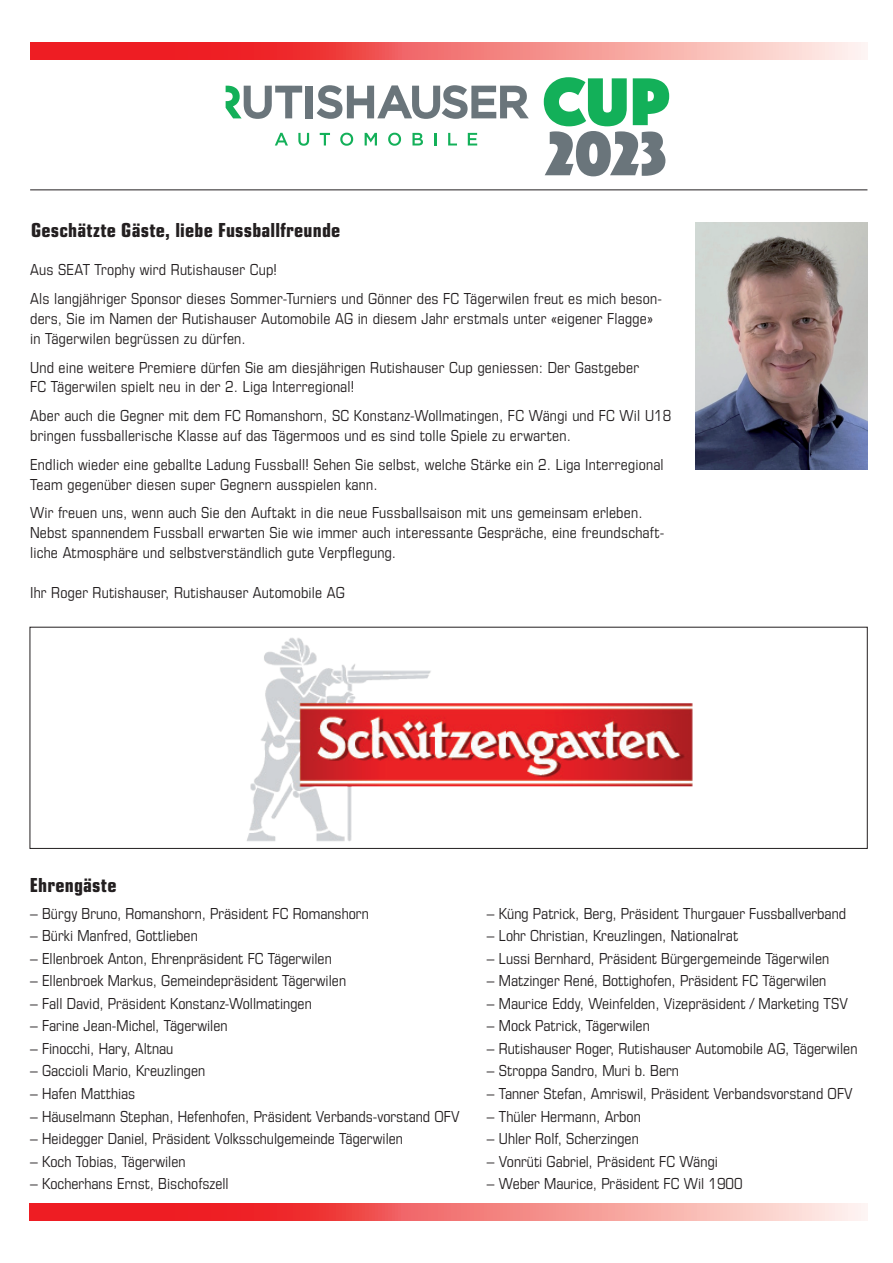
<style>
.page{position:relative;width:893px;height:1263px;background:#fff}
.page>*{position:absolute;margin:0;border:0;box-sizing:border-box;transform-origin:0 0}
.t1{font:70.2px "Phosphate Solid";color:#13b059}
.t2{font:64.8px "Phosphate Solid";color:#6a757b}
.t3{font:21px "Eurostile Con Hea";letter-spacing:.01em;color:#231f20}
.t4{font:16.5px/19.8px "Eurostile Con";letter-spacing:.005em;color:#231f20}
</style>
<div class="page">
<svg style="left:30px;top:1203px;width:837px;height:17px;background:#f37170"></svg>
<svg style="left:30px;top:43px;width:837px;height:17px;background:#f37170"></svg>
<img style="left:696px;top:223px;width:171px;height:247px">
<hr style="left:30px;top:189px;width:837px;height:1px;background:#231f20">
<div style="left:305px;top:86px;width:8px;height:32px;background:#6a757b"></div>
<svg style="left:317px;top:85px;width:212px;height:34px"></svg>
<svg style="left:226px;top:86px;width:76px;height:33px"></svg>
<svg style="left:275px;top:133px;width:13px;height:12px"></svg>
<svg style="left:298px;top:133px;width:11px;height:13px"></svg>
<svg style="left:320px;top:133px;width:10px;height:12px"></svg>
<svg style="left:340px;top:133px;width:13px;height:13px"></svg>
<svg style="left:365px;top:133px;width:12px;height:12px"></svg>
<svg style="left:388px;top:133px;width:13px;height:13px"></svg>
<svg style="left:412px;top:133px;width:11px;height:12px"></svg>
<svg style="left:434px;top:133px;width:2px;height:12px"></svg>
<svg style="left:448px;top:133px;width:9px;height:12px"></svg>
<svg style="left:468px;top:133px;width:9px;height:12px"></svg>
<img style="left:247px;top:638px;width:446px;height:204px">
<div style="left:30px;top:627px;width:838px;height:222px;border:1px solid #231f20"></div>
<p class="t3" style="left:31px;top:215px;width:311px">Geschätzte Gäste, liebe Fussballfreunde</p>
<h1 class="t1" style="left:542px;top:52px;width:129px">CUP</h1>
<h2 class="t2" style="left:546px;top:108px;width:122px">2023</h2>
<p class="t4" style="left:30px;top:255px;width:633px;line-height:28.8px">Aus SEAT Trophy wird Rutishauser Cup!<br>Als langjähriger Sponsor dieses Sommer-Turniers und Gönner des FC Tägerwilen freut es mich beson-</p>
<p class="t4" style="left:30px;top:308px;width:624px">ders, Sie im Namen der Rutishauser Automobile AG in diesem Jahr erstmals unter «eigener Flagge» in Tägerwilen begrüssen zu dürfen.</p>
<p class="t4" style="left:30px;top:356px;width:610px">Und eine weitere Premiere dürfen Sie am diesjährigen Rutishauser Cup geniessen: Der Gastgeber<br>FC Tägerwilen spielt neu in der 2. Liga Interregional!</p>
<p class="t4" style="left:30px;top:405px;width:643px">Aber auch die Gegner mit dem FC Romanshorn, SC Konstanz-Wollmatingen, FC Wängi und FC Wil U18 bringen fussballerische Klasse auf das Tägermoos und es sind tolle Spiele zu erwarten.</p>
<p class="t4" style="left:30px;top:454px;width:635px">Endlich wieder eine geballte Ladung Fussball! Sehen Sie selbst, welche Stärke ein 2. Liga Interregional<br>Team gegenüber diesen super Gegnern ausspielen kann.</p>
<p class="t4" style="left:30px;top:502px;width:636px">Wir freuen uns, wenn auch Sie den Auftakt in die neue Fussballsaison mit uns gemeinsam erleben.<br>Nebst spannendem Fussball erwarten Sie wie immer auch interessante Gespräche, eine freundschaft&shy;liche Atmosphäre und selbstverständlich gute Verpflegung.</p>
<p class="t4" style="left:30px;top:581px;width:316px">Ihr Roger Rutishauser, Rutishauser Automobile AG</p>
<p class="t3" style="left:30px;top:870px;width:88px">Ehrengäste</p>
<p class="t4" style="left:30px;top:903px;width:340px">– Bürgy Bruno, Romanshorn, Präsident FC Romanshorn</p>
<p class="t4" style="left:30px;top:925px;width:169px">– Bürki Manfred, Gottlieben</p>
<p class="t4" style="left:30px;top:948px;width:303px">– Ellenbroek Anton, Ehrenpräsident FC Tägerwilen</p>
<p class="t4" style="left:30px;top:970px;width:318px">– Ellenbroek Markus, Gemeindepräsident Tägerwilen</p>
<p class="t4" style="left:30px;top:993px;width:283px">– Fall David, Präsident Konstanz-Wollmatingen</p>
<p class="t4" style="left:30px;top:1015px;width:199px">– Farine Jean-Michel, Tägerwilen</p>
<p class="t4" style="left:30px;top:1038px;width:145px">– Finocchi, Hary, Altnau</p>
<p class="t4" style="left:30px;top:1060px;width:177px">– Gaccioli Mario, Kreuzlingen</p>
<p class="t4" style="left:30px;top:1083px;width:107px">– Hafen Matthias</p>
<p class="t4" style="left:30px;top:1105px;width:431px">– Häuselmann Stephan, Hefenhofen, Präsident Verbands-vorstand OFV</p>
<p class="t4" style="left:30px;top:1128px;width:374px">– Heidegger Daniel, Präsident Volksschulgemeinde Tägerwilen</p>
<p class="t4" style="left:30px;top:1150px;width:157px">– Koch Tobias, Tägerwilen</p>
<p class="t4" style="left:30px;top:1173px;width:200px">– Kocherhans Ernst, Bischofszell</p>
<p class="t4" style="left:487px;top:903px;width:361px">– Küng Patrick, Berg, Präsident Thurgauer Fussballverband</p>
<p class="t4" style="left:487px;top:925px;width:253px">– Lohr Christian, Kreuzlingen, Nationalrat</p>
<p class="t4" style="left:487px;top:948px;width:344px">– Lussi Bernhard, Präsident Bürgergemeinde Tägerwilen</p>
<p class="t4" style="left:487px;top:970px;width:341px">– Matzinger René, Bottighofen, Präsident FC Tägerwilen</p>
<p class="t4" style="left:487px;top:993px;width:362px">– Maurice Eddy, Weinfelden, Vizepräsident / Marketing TSV</p>
<p class="t4" style="left:487px;top:1015px;width:164px">– Mock Patrick, Tägerwilen</p>
<p class="t4" style="left:487px;top:1038px;width:372px">– Rutishauser Roger, Rutishauser Automobile AG, Tägerwilen</p>
<p class="t4" style="left:487px;top:1060px;width:194px">– Stroppa Sandro, Muri b. Bern</p>
<p class="t4" style="left:487px;top:1083px;width:367px">– Tanner Stefan, Amriswil, Präsident Verbandsvorstand OFV</p>
<p class="t4" style="left:487px;top:1105px;width:155px">– Thüler Hermann, Arbon</p>
<p class="t4" style="left:487px;top:1128px;width:153px">– Uhler Rolf, Scherzingen</p>
<p class="t4" style="left:487px;top:1150px;width:232px">– Vonrüti Gabriel, Präsident FC Wängi</p>
<p class="t4" style="left:487px;top:1173px;width:257px">– Weber Maurice, Präsident FC Wil 1900</p>
</div>
